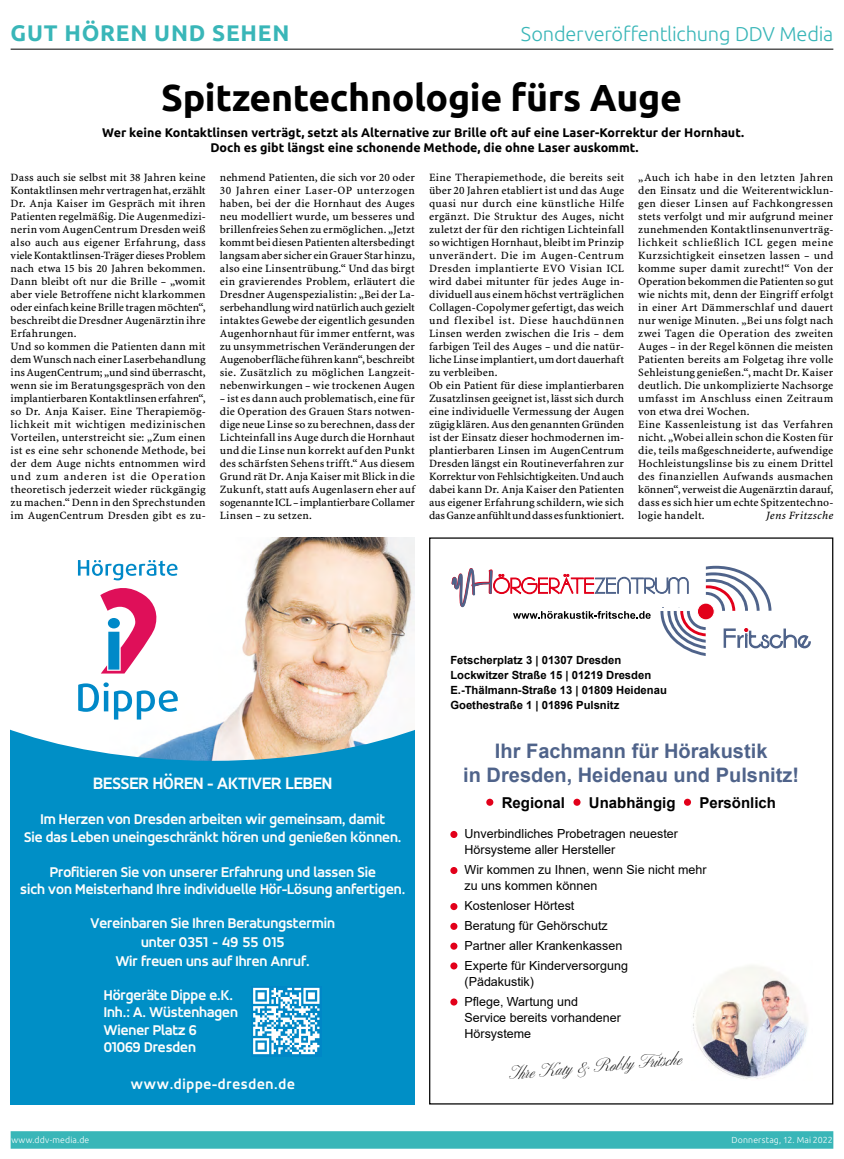
<style>
.page{position:relative;width:844px;height:1159px;background:#fff}
.page>*{position:absolute;margin:0;border:0;box-sizing:border-box;transform-origin:0 0}
.Unterüber{font:700 37.5px "Ubuntu SZ";letter-spacing:-.01em;color:#000}
.Rubriktitel{font:700 22.5px "Ubuntu SZ";letter-spacing:.035em;color:#39b6b8}
.t1{font:700 20px/24px "Arial";color:#4f638a;text-align:center}
.Fliesstext{font:300 20px "Ubuntu SZ";letter-spacing:-.01em;color:#39b6b8}
.t2{font:700 17.5px "Accord Alternate";color:#fdfdfc}
.t3{font:17.5px "Altesse Std Regular 24 pt";color:#000}
.t4{font:700 15px/17.5px "Accord Alternate";color:#fdfdfc;text-align:center}
.t5{font:700 15px "Arial";color:#000}
.t6{font:700 15px "Accord Alternate";letter-spacing:.05em;color:#fdfdfc}
.t7{font:12.5px/19.8px "Arial";color:#000}
.Unterüber-2{font:700 12.5px/15px "Ubuntu SZ";color:#000;text-align:center}
.Fliesstext-2{font:11.25px/13px "SZ Minion";letter-spacing:.005em;color:#000;text-align:justify;scale:1.05 1}
.t8{font:700 11.25px/15px "Arial";color:#000}
.Fliesstext-3{font:italic 11.25px "SZ Minion";letter-spacing:.02em;color:#000;scale:1.05 1}
.Fliesstext-4{font:300 8.75px "Ubuntu SZ";letter-spacing:.015em;color:#fff}
.s1{color:#fff}
</style>
<div class="page">
<hr style="left:11px;top:49px;width:822px;height:1px;background:#000">
<div style="left:11px;top:1131px;width:822px;height:17px;background:#39b6b8"></div>
<svg style="left:451px;top:566px;width:360px;height:90px"></svg>
<div style="left:486px;top:798px;width:7px;height:8px;background:#e2001a;border-radius:50%"></div>
<div style="left:573px;top:798px;width:7px;height:8px;background:#e2001a;border-radius:50%"></div>
<svg style="left:683px;top:798px;width:7px;height:8px"></svg>
<div style="left:450px;top:831px;width:7px;height:7px;background:#e2001a;border-radius:50%"></div>
<div style="left:450px;top:867px;width:7px;height:7px;background:#e2001a;border-radius:50%"></div>
<div style="left:450px;top:903px;width:7px;height:7px;background:#e2001a;border-radius:50%"></div>
<div style="left:450px;top:923px;width:7px;height:7px;background:#e2001a;border-radius:50%"></div>
<div style="left:450px;top:942px;width:7px;height:7px;background:#e2001a;border-radius:50%"></div>
<div style="left:450px;top:962px;width:7px;height:7px;background:#e2001a;border-radius:50%"></div>
<div style="left:450px;top:998px;width:7px;height:7px;background:#e2001a;border-radius:50%"></div>
<img style="left:693px;top:965px;width:115px;height:114px">
<img style="left:114px;top:537px;width:301px;height:189px">
<svg style="left:11px;top:726px;width:404px;height:378px;background:#0f94c7"></svg>
<svg style="left:78px;top:560px;width:100px;height:159px"></svg>
<svg style="left:251px;top:985px;width:71px;height:71px"></svg>
<svg style="left:253px;top:988px;width:66px;height:66px"></svg>
<p class="Rubriktitel" style="left:11px;top:20px;width:280px">GUT HÖREN UND SEHEN</p>
<p class="Fliesstext" style="left:521px;top:22px;width:314px">Sonderveröffentlichung DDV Media</p>
<p class="Unterüber" style="left:161px;top:75px;width:522px">Spitzentechnologie fürs Auge</p>
<p class="Unterüber-2" style="left:102px;top:125px;width:643px">Wer keine Kontaktlinsen verträgt, setzt als Alternative zur Brille oft auf eine Laser-Korrektur der Hornhaut.<br>Doch es gibt längst eine schonende Methode, die ohne Laser auskommt.</p>
<p class="Fliesstext-2" style="left:11px;top:171px;width:187px">Dass auch sie selbst mit 38 Jahren keine Kontaktlinsen mehr vertragen hat, erzählt Dr. Anja Kaiser im Gespräch mit ihren Patienten regelmäßig. Die Augenmedizi&shy;nerin vom AugenCentrum Dresden weiß also auch aus eigener Erfahrung, dass viele Kontaktlinsen-Träger dieses Problem nach etwa 15 bis 20 Jahren bekommen.<br>Dann bleibt oft nur die Brille – „womit aber viele Betroffene nicht klarkommen oder einfach keine Brille tragen möchten“, beschreibt die Dresdner Augenärztin ihre Erfahrungen.</p>
<p class="Fliesstext-2" style="left:11px;top:340px;width:187px">Und so kommen die Patienten dann mit dem Wunsch nach einer Laserbehandlung ins AugenCentrum; „und sind überrascht, wenn sie im Beratungsgespräch von den implantierbaren Kontaktlinsen erfahren“, so Dr. Anja Kaiser. Eine Therapiemög&shy;lichkeit mit wichtigen medizinischen Vorteilen, unterstreicht sie: „Zum einen ist es eine sehr schonende Methode, bei der dem Auge nichts entnommen wird und zum anderen ist die Operation theoretisch jederzeit wieder rückgängig zu machen.“ Denn in den Sprechstunden im AugenCentrum Dresden gibt es zu-</p>
<p class="Fliesstext-2" style="left:220px;top:171px;width:187px">nehmend Patienten, die sich vor 20 oder 30 Jahren einer Laser-OP unterzogen haben, bei der die Hornhaut des Auges neu modelliert wurde, um besseres und brillenfreies Sehen zu ermöglichen. „Jetzt kommt bei diesen Patienten altersbedingt langsam aber sicher ein Grauer Star hinzu, also eine Linsentrübung.“ Und das birgt ein gravierendes Problem, erläutert die Dresdner Augenspezialistin: „Bei der La&shy;serbehandlung wird natürlich auch gezielt intaktes Gewebe der eigentlich gesunden Augenhornhaut für immer entfernt, was zu unsymmetrischen Veränderungen der Augenoberfläche führen kann“, beschreibt sie. Zusätzlich zu möglichen Langzeit&shy;nebenwirkungen – wie trockenen Augen</p>
<p class="Fliesstext-2" style="left:220px;top:392px;width:187px">– ist es dann auch problematisch, eine für die Operation des Grauen Stars notwen&shy;dige neue Linse so zu berechnen, dass der Lichteinfall ins Auge durch die Hornhaut und die Linse nun korrekt auf den Punkt des schärfsten Sehens trifft.“ Aus diesem Grund rät Dr. Anja Kaiser mit Blick in die Zukunft, statt aufs Augenlasern eher auf sogenannte ICL – implantierbare Collamer Linsen – zu setzen.</p>
<p class="Fliesstext-2" style="left:429px;top:171px;width:187px">Eine Therapiemethode, die bereits seit über 20 Jahren etabliert ist und das Auge quasi nur durch eine künstliche Hilfe ergänzt. Die Struktur des Auges, nicht zuletzt der für den richtigen Lichteinfall so wichtigen Hornhaut, bleibt im Prinzip unverändert. Die im Augen-Centrum Dresden implantierte EVO Visian ICL wird dabei mitunter für jedes Auge in&shy;dividuell aus einem höchst verträglichen Collagen-Copolymer gefertigt, das weich und flexibel ist. Diese hauchdünnen Linsen werden zwischen die Iris – dem farbigen Teil des Auges – und die natür&shy;liche Linse implantiert, um dort dauerhaft zu verbleiben.</p>
<p class="Fliesstext-2" style="left:429px;top:379px;width:187px">Ob ein Patient für diese implantierbaren Zusatzlinsen geeignet ist, lässt sich durch eine individuelle Vermessung der Augen zügig klären. Aus den genannten Gründen ist der Einsatz dieser hochmodernen im&shy;plantierbaren Linsen im AugenCentrum Dresden längst ein Routineverfahren zur Korrektur von Fehlsichtigkeiten. Und auch dabei kann Dr. Anja Kaiser den Patienten aus eigener Erfahrung schildern, wie sich das Ganze anfühlt und dass es funktioniert.</p>
<p class="Fliesstext-2" style="left:638px;top:171px;width:187px">„Auch ich habe in den letzten Jahren den Einsatz und die Weiterentwicklun&shy;gen dieser Linsen auf Fachkongressen stets verfolgt und mir aufgrund meiner zunehmenden Kontaktlinsenunverträg&shy;lichkeit schließlich ICL gegen meine Kurzsichtigkeit einsetzen lassen – und komme super damit zurecht!“ Von der Operation bekommen die Patienten so gut wie nichts mit, denn der Eingriff erfolgt in einer Art Dämmerschlaf und dauert nur wenige Minuten. „Bei uns folgt nach zwei Tagen die Operation des zweiten Auges – in der Regel können die meisten Patienten bereits am Folgetag ihre volle Sehleistung genießen.“, macht Dr. Kaiser deutlich. Die unkomplizierte Nachsorge umfasst im Anschluss einen Zeitraum von etwa drei Wochen.</p>
<p class="Fliesstext-2" style="left:638px;top:418px;width:187px">Eine Kassenleistung ist das Verfahren nicht. „Wobei allein schon die Kosten für die, teils maßgeschneiderte, aufwendige Hochleistungslinse bis zu einem Drittel des finanziellen Aufwands ausmachen können“, verweist die Augenärztin darauf, dass es sich hier um echte Spitzentechno&shy;logie handelt.</p>
<p class="Fliesstext-3" style="left:766px;top:509px;width:65px">Jens Fritzsche</p>
<p class="t2" style="left:93px;top:773px;width:240px">BESSER HÖREN - <span class="s1">AKTIVER LEBEN</span></p>
<p class="t4" style="left:24px;top:811px;width:379px">Im Herzen von Dresden arbeiten wir gemeinsam, damit<br>Sie das Leben uneingeschränkt hören und genießen können.</p>
<p class="t4" style="left:20px;top:863px;width:386px">Profitieren Sie von unserer Erfahrung und lassen Sie<br>sich von Meisterhand Ihre individuelle Hör-Lösung anfertigen.</p>
<p class="t4" style="left:90px;top:914px;width:246px;line-height:18.8px">Vereinbaren Sie Ihren Beratungstermin unter 0351 - 49 55 015<br>Wir freuen uns auf Ihren Anruf.</p>
<p class="t4" style="left:104px;top:986px;width:135px;text-align:left">Hörgeräte Dippe e.K.<br>Inh.: A. Wüstenhagen<br>Wiener Platz 6<br>01069 Dresden</p>
<p class="t6" style="left:131px;top:1075px;width:165px">www.dippe-dresden.de</p>
<p class="t8" style="left:450px;top:653px;width:218px">Fetscherplatz 3 | 01307 Dresden Lockwitzer Straße 15 | 01219 Dresden E.-Thälmann-Straße 13 | 01809 Heidenau Goethestraße 1 | 01896 Pulsnitz</p>
<p class="t1" style="left:463px;top:739px;width:337px">Ihr Fachmann für Hörakustik<br>in Dresden, Heidenau und Pulsnitz!</p>
<p class="t5" style="left:501px;top:792px;width:65px">Regional</p>
<p class="t5" style="left:588px;top:792px;width:88px">Unabhängig</p>
<p class="t5" style="left:699px;top:792px;width:78px">Persönlich</p>
<p class="t7" style="left:464px;top:825px;width:215px;line-height:16.2px">Unverbindliches Probetragen neuester<br>Hörsysteme aller Hersteller</p>
<p class="t7" style="left:464px;top:861px;width:243px;line-height:16.2px">Wir kommen zu Ihnen, wenn Sie nicht mehr zu uns kommen können</p>
<p class="t7" style="left:464px;top:896px;width:165px">Kostenloser Hörtest<br>Beratung für Gehörschutz<br>Partner aller Krankenkassen<br>Experte für Kinderversorgung</p>
<p class="t7" style="left:464px;top:971px;width:115px">(Pädakustik)<br>Pflege, Wartung und</p>
<p class="t7" style="left:464px;top:1009px;width:158px;line-height:16.2px">Service bereits vorhandener<br>Hörsysteme</p>
<p class="t3" style="left:508px;top:1062px;width:175px;rotate:-5deg">Ihre Katy &amp; Robby Fritsche</p>
<p class="Fliesstext-4" style="left:11px;top:1134px;width:80px">www.ddv-media.de</p>
<p class="Fliesstext-4" style="left:731px;top:1134px;width:102px">Donnerstag, 12. Mai 2022</p>
</div>
